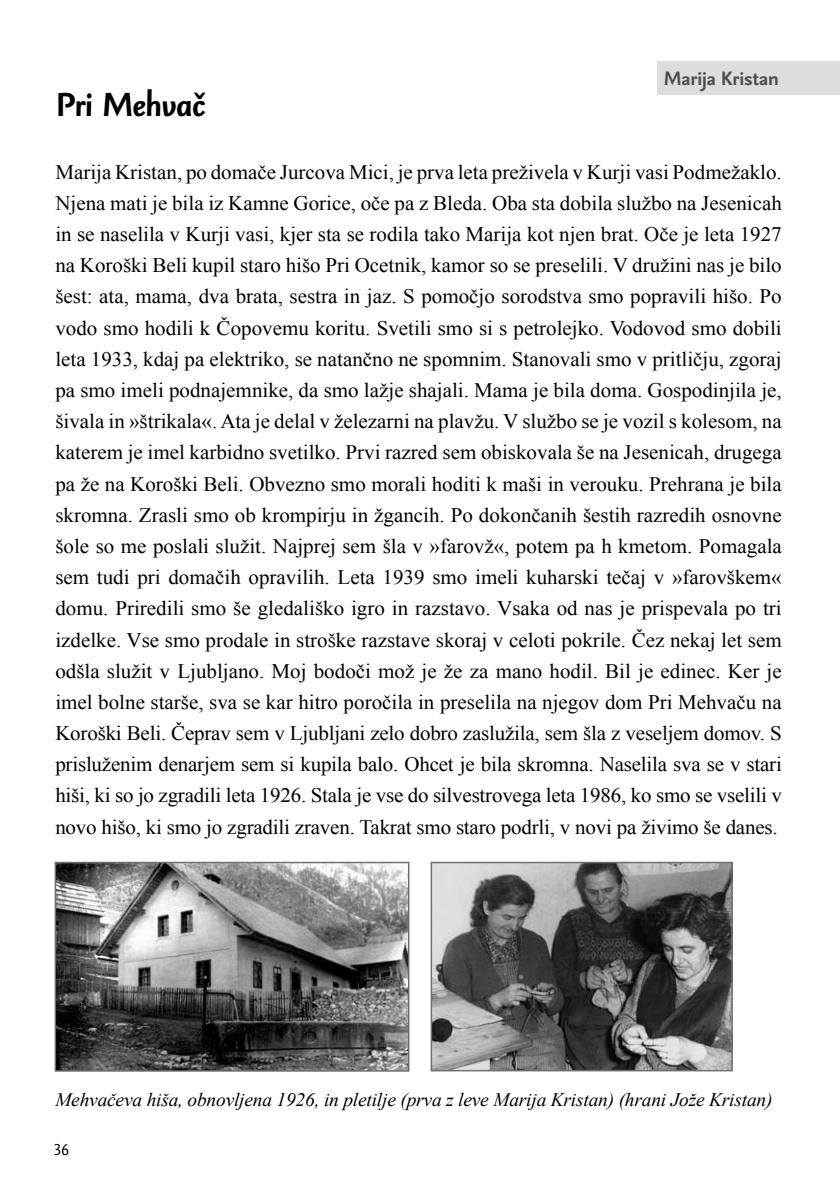
<style>
.page{position:relative;width:840px;height:1191px;background:#fff}
.page>*{position:absolute;margin:0;border:0;box-sizing:border-box;transform-origin:0 0}
.t1{font:italic 700 40.2px "Seria Sans Lf";color:#000;scale:1.05 1}
.t2{font:700 23.6px "Seria Sans Lf";color:#4d4d4f}
.t3{font:20.6px/31.2px "Times New Roman";letter-spacing:-.01em;color:#000;text-align:justify}
.t4{font:italic 19px "Times New Roman";letter-spacing:-.01em;color:#000}
.t5{font:19px "Seria Sans Lf";color:#000}
</style>
<div class="page">
<div style="left:657px;top:61px;width:182px;height:33px;background:#dcddde"></div>
<img style="left:58px;top:864px;width:348px;height:204px">
<div style="left:55px;top:861px;width:354px;height:210px;border:2px solid #6d6f71"></div>
<img style="left:433px;top:864px;width:296px;height:204px">
<div style="left:430px;top:861px;width:302px;height:210px;border:2px solid #6d6f71"></div>
<h1 class="t1" style="left:55px;top:85px;width:144px">Pri Mehvač</h1>
<p class="t2" style="left:663px;top:67px;width:117px">Marija Kristan</p>
<p class="t3" style="left:55px;top:156px;width:727px">Marija Kristan, po domače Jurcova Mici, je prva leta preživela v Kurji vasi Podmežaklo.<br>Njena mati je bila iz Kamne Gorice, oče pa z Bleda. Oba sta dobila službo na Jesenicah in se naselila v Kurji vasi, kjer sta se rodila tako Marija kot njen brat. Oče je leta 1927 na Koroški Beli kupil staro hišo Pri Ocetnik, kamor so se preselili. V družini nas je bilo šest: ata, mama, dva brata, sestra in jaz. S pomočjo sorodstva smo popravili hišo. Po vodo smo hodili k Čopovemu koritu. Svetili smo si s petrolejko. Vodovod smo dobili leta 1933, kdaj pa elektriko, se natančno ne spomnim. Stanovali smo v pritličju, zgoraj pa smo imeli podnajemnike, da smo lažje shajali. Mama je bila doma. Gospodinjila je, šivala in »štrikala«. Ata je delal v železarni na plavžu. V službo se je vozil s kolesom, na katerem je imel karbidno svetilko. Prvi razred sem obiskovala še na Jesenicah, drugega pa že na Koroški Beli. Obvezno smo morali hoditi k maši in verouku. Prehrana je bila skromna. Zrasli smo ob krompirju in žgancih. Po dokončanih šestih razredih osnovne šole so me poslali služit. Najprej sem šla v »farovž«, potem pa h kmetom. Pomagala sem tudi pri domačih opravilih. Leta 1939 smo imeli kuharski tečaj v »farovškem« domu. Priredili smo še gledališko igro in razstavo. Vsaka od nas je prispevala po tri izdelke. Vse smo prodale in stroške razstave skoraj v celoti pokrile. Čez nekaj let sem odšla služit v Ljubljano. Moj bodoči mož je že za mano hodil. Bil je edinec. Ker je imel bolne starše, sva se kar hitro poročila in preselila na njegov dom Pri Mehvaču na Koroški Beli. Čeprav sem v Ljubljani zelo dobro zaslužila, sem šla z veseljem domov. S prisluženim denarjem sem si kupila balo. Ohcet je bila skromna. Naselila sva se v stari hiši, ki so jo zgradili leta 1926. Stala je vse do silvestrovega leta 1986, ko smo se vselili v novo hišo, ki smo jo zgradili zraven. Takrat smo staro podrli, v novi pa živimo še danes.</p>
<p class="t4" style="left:55px;top:1086px;width:718px">Mehvačeva hiša, obnovljena 1926, in pletilje (prva z leve Marija Kristan) (hrani Jože Kristan)</p>
<p class="t5" style="left:54px;top:1140px;width:17px">36</p>
</div>
